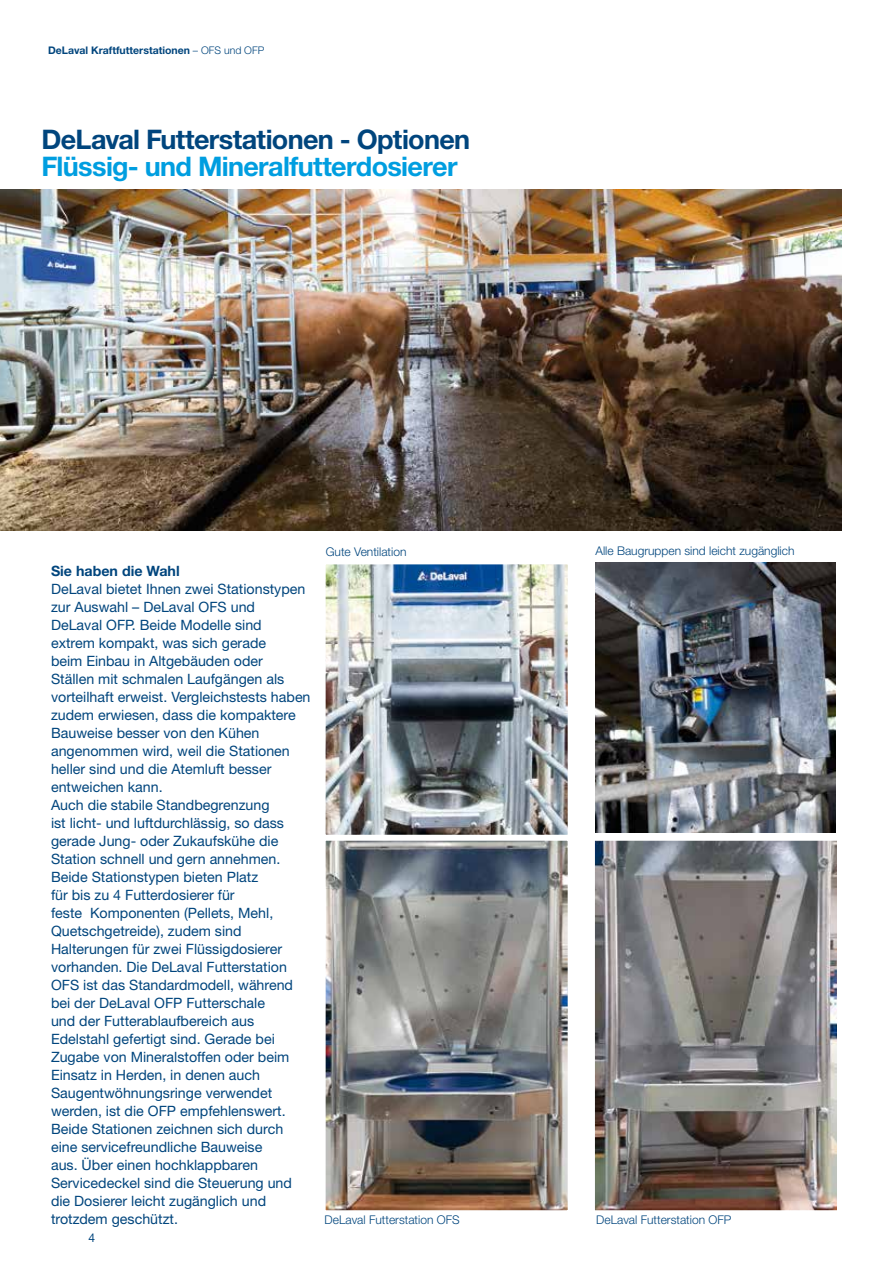
<style>
.page{position:relative;width:893px;height:1263px;background:#fff}
.page>*{position:absolute;margin:0;border:0;box-sizing:border-box;transform-origin:0 0}
.t1{font:700 27px "Helvetica Neue LT Std";letter-spacing:-.025em;color:#009ee0}
.t2{font:700 27px "Helvetica Neue LT Std";letter-spacing:-.025em;color:#00457d}
._2_Body_copy_text{font:14.25px/18px "Helvetica Neue LT Std";color:#00457d}
._5_Sub_headline_Body{font:700 14.25px "Helvetica Neue LT Std";color:#00457d}
.t3{font:300 12px "Helvetica Neue LT Std";color:#00457d}
.t4{font:12px "Helvetica Neue LT Std";color:#00457d}
.t5{font:700 10.5px "Helvetica Neue LT Std";color:#00457d}
.s1{font-weight:300}
</style>
<div class="page">
<img style="left:595px;top:562px;width:240px;height:270px">
<img style="left:0;top:190px;width:842px;height:340px">
<img style="left:327px;top:842px;width:240px;height:367px">
<div style="left:323px;top:838px;width:248px;height:375px;border:3px solid #fff"></div>
<img style="left:596px;top:842px;width:240px;height:367px">
<div style="left:592px;top:838px;width:248px;height:375px;border:3px solid #fff"></div>
<img style="left:327px;top:565px;width:240px;height:269px">
<div style="left:323px;top:561px;width:248px;height:277px;border:3px solid #fff"></div>
<p class="t5" style="left:48px;top:44px;width:218px">DeLaval Kraftfutterstationen <span class="s1">– OFS und OFP</span></p>
<p class="t2" style="left:41px;top:123px;width:430px">DeLaval Futterstationen - Optionen</p>
<p class="t1" style="left:41px;top:150px;width:418px">Flüssig- und Mineralfutterdosierer</p>
<p class="_5_Sub_headline_Body" style="left:51px;top:562px;width:130px">Sie haben die Wahl</p>
<p class="_2_Body_copy_text" style="left:51px;top:580px;width:261px">DeLaval bietet Ihnen zwei Stationstypen zur Auswahl – DeLaval OFS und<br>DeLaval OFP. Beide Modelle sind<br>extrem kompakt, was sich gerade<br>beim Einbau in Altgebäuden oder<br>Ställen mit schmalen Laufgängen als vorteilhaft erweist. Vergleichstests haben zudem erwiesen, dass die kompaktere Bauweise besser von den Kühen angenommen wird, weil die Stationen heller sind und die Atemluft besser entweichen kann.</p>
<p class="_2_Body_copy_text" style="left:51px;top:796px;width:235px">Auch die stabile Standbegrenzung ist licht- und luftdurchlässig, so dass gerade Jung- oder Zukaufskühe die Station schnell und gern annehmen.</p>
<p class="_2_Body_copy_text" style="left:51px;top:868px;width:244px">Beide Stationstypen bieten Platz<br>für bis zu 4 Futterdosierer für<br>feste Komponenten (Pellets, Mehl, Quetschgetreide), zudem sind Halterungen für zwei Flüssigdosierer vorhanden. Die DeLaval Futterstation OFS ist das Standardmodell, während bei der DeLaval OFP Futterschale<br>und der Futterablaufbereich aus Edelstahl gefertigt sind. Gerade bei Zugabe von Mineralstoffen oder beim Einsatz in Herden, in denen auch Saugentwöhnungsringe verwendet werden, ist die OFP empfehlenswert.<br>Beide Stationen zeichnen sich durch eine servicefreundliche Bauweise<br>aus. Über einen hochklappbaren Servicedeckel sind die Steuerung und die Dosierer leicht zugänglich und trotzdem geschützt.</p>
<p class="t4" style="left:89px;top:1231px;width:8px">4</p>
<p class="t3" style="left:326px;top:544px;width:82px">Gute Ventilation</p>
<p class="t3" style="left:595px;top:543px;width:200px">Alle Baugruppen sind leicht zugänglich</p>
<p class="t3" style="left:325px;top:1212px;width:137px">DeLaval Futterstation OFS</p>
<p class="t3" style="left:596px;top:1212px;width:137px">DeLaval Futterstation OFP</p>
</div>
